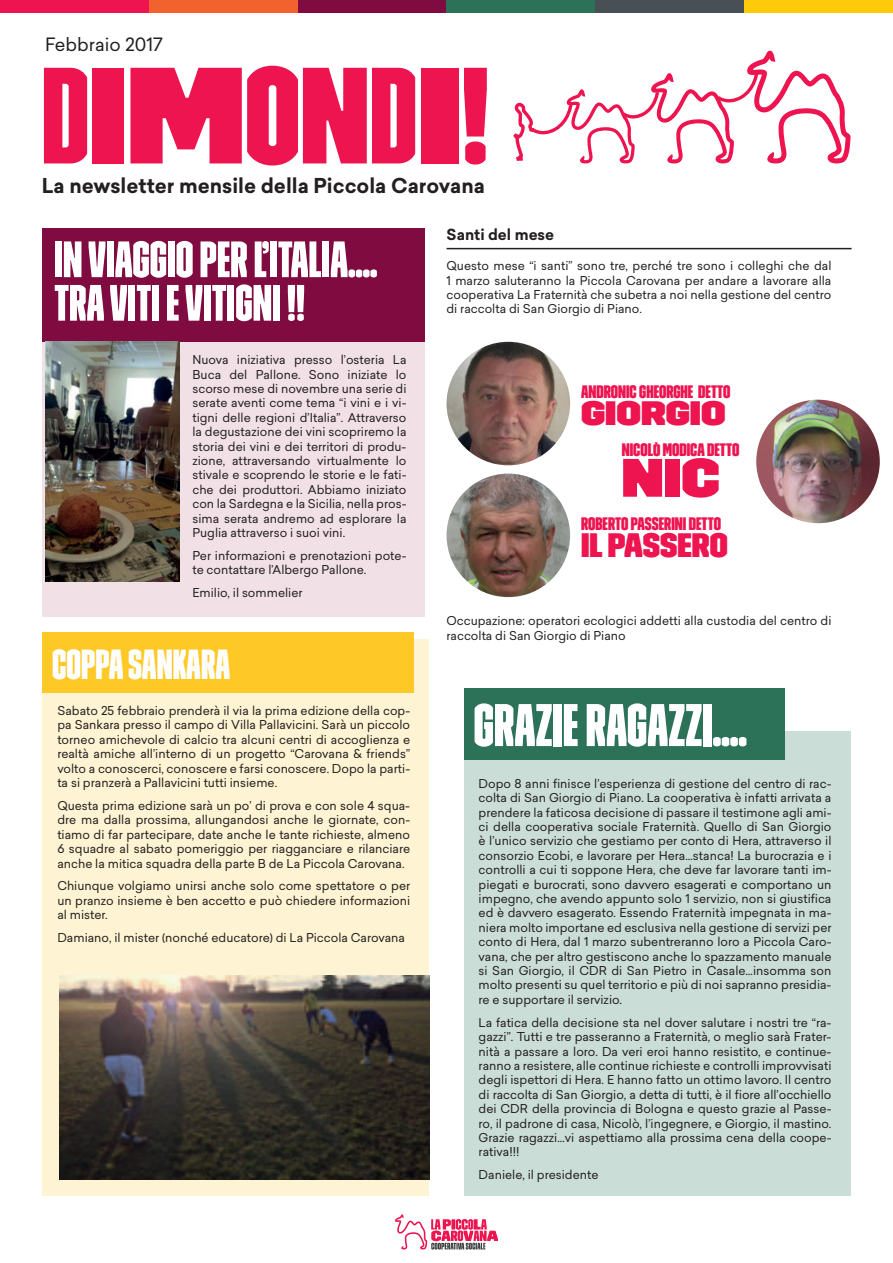
<style>
.page{position:relative;width:893px;height:1263px;background:#fff}
.page>*{position:absolute;margin:0;border:0;box-sizing:border-box;transform-origin:0 0}
.t1{font:136.8px "Trim Poster Extra Compressed";color:#ed1450}
.t2{font:60px "Trim Poster Extra Compressed";color:#fff}
.t3{font:54px "Trim Poster Expanded";color:#ed1450}
.t4{font:51px/43.5px "Trim Poster Extra Compressed";color:#fff}
.t5{font:42px "Trim Poster Extra Compressed";color:#fff}
.t6{font:semi-condensed 33.9px "Trim Poster";color:#ed1450}
.t7{font:33.9px "Trim Poster Expanded";color:#ed1450}
.t8{font:700 20.1px "Sailec";color:#231f20}
.t9{font:18.15px "Trim Poster Compressed";color:#ed1450}
.t10{font:18px "Sailec";color:#231f20}
.t11{font:700 15px "Sailec";color:#231f20}
.t12{font:12px/14.4px "Sailec";color:#231f20;text-align:justify}
.s1{font-family:"Trim Poster"}
.s2{font-family:"Trim Poster Semi Expanded"}
.s3{font-family:"Trim Poster Compressed"}
.s4{font-family:"Trim Poster Condensed"}
.s5{font-family:"Trim Poster Expanded"}
</style>
<div class="page">
<div style="left:43px;top:286px;width:382px;height:331px;background:#f1e0e5"></div>
<div style="left:43px;top:640px;width:386px;height:556px;background:#fef3d2"></div>
<div style="left:43px;top:633px;width:371px;height:60px;background:#fec927"></div>
<svg style="left:395px;top:1214px;width:103px;height:35px"></svg>
<svg style="left:513px;top:51px;width:337px;height:112px"></svg>
<div style="left:149px;top:0;width:149px;height:13px;background:#f2622f"></div>
<div style="left:298px;top:0;width:148px;height:13px;background:#800b40"></div>
<div style="left:446px;top:0;width:149px;height:13px;background:#2c7259"></div>
<div style="left:595px;top:0;width:149px;height:13px;background:#484f55"></div>
<div style="left:744px;top:0;width:149px;height:13px;background:#feca0a"></div>
<div style="left:0;top:0;width:149px;height:13px;background:#ed1450"></div>
<img style="left:447px;top:342px;width:123px;height:123px">
<img style="left:447px;top:474px;width:123px;height:123px;border-radius:62px">
<img style="left:756px;top:400px;width:124px;height:123px;border-radius:62px">
<hr style="left:447px;top:248px;width:405px;height:1px;background:#231f20">
<div style="left:43px;top:229px;width:382px;height:113px;background:#800b40"></div>
<img style="left:45px;top:342px;width:135px;height:239px">
<img style="left:59px;top:975px;width:370px;height:204px">
<div style="left:464px;top:732px;width:386px;height:464px;background:#caddd6"></div>
<div style="left:464px;top:688px;width:320px;height:71px;background:#2c7259"></div>
<h3 class="t10" style="left:45px;top:32px;width:119px">Febbraio 2017</h3>
<h1 class="t1" style="left:41px;top:36px;width:448px">d<span class="s1">i</span><span class="s2">m</span><span class="s3">O</span><span class="s4">n</span>d<span class="s5">I</span><span class="s3">!</span></h1>
<h3 class="t8" style="left:42px;top:171px;width:445px">La newsletter mensile della Piccola Carovana</h3>
<h3 class="t4" style="left:54px;top:238px;width:325px">IN VIAGGIO PER L’ITALIA….<br>TRA VITI E VITIGNI !!</h3>
<p class="t12" style="left:192px;top:352px;width:216px">Nuova iniziativa presso l’osteria La Buca del Pallone. Sono iniziate lo scorso mese di novembre una serie di serate aventi come tema “i vini e i vi&shy;tigni delle regioni d’Italia”. Attraverso la degustazione dei vini scopriremo la storia dei vini e dei territori di produ&shy;zione, attraversando virtualmente lo stivale e scoprendo le storie e le fati&shy;che dei produttori. Abbiamo iniziato con la Sardegna e la Sicilia, nella pros&shy;sima serata andremo ad esplorare la Puglia attraverso i suoi vini.</p>
<p class="t12" style="left:192px;top:548px;width:216px">Per informazioni e prenotazioni pote&shy;te contattare l’Albergo Pallone.</p>
<p class="t12" style="left:192px;top:585px;width:112px">Emilio, il sommelier</p>
<h3 class="t5" style="left:52px;top:639px;width:179px">COPPA SANKARA</h3>
<p class="t12" style="left:57px;top:703px;width:354px">Sabato 25 febbraio prenderà il via la prima edizione della cop&shy;pa Sankara presso il campo di Villa Pallavicini. Sarà un piccolo torneo amichevole di calcio tra alcuni centri di accoglienza e realtà amiche all’interno di un progetto “Carovana &amp; friends” volto a conoscerci, conoscere e farsi conoscere. Dopo la parti&shy;ta si pranzerà a Pallavicini tutti insieme.</p>
<p class="t12" style="left:57px;top:798px;width:354px">Questa prima edizione sarà un po’ di prova e con sole 4 squa&shy;dre ma dalla prossima, allungandosi anche le giornate, con&shy;tiamo di far partecipare, date anche le tante richieste, almeno 6 squadre al sabato pomeriggio per riagganciare e rilanciare anche la mitica squadra della parte B de La Piccola Carovana.</p>
<p class="t12" style="left:57px;top:879px;width:354px">Chiunque volgiamo unirsi anche solo come spettatore o per un pranzo insieme è ben accetto e può chiedere informazioni al mister.</p>
<p class="t12" style="left:57px;top:930px;width:349px">Damiano, il mister (nonché educatore) di La Piccola Carovana</p>
<p class="t11" style="left:447px;top:224px;width:109px">Santi del mese</p>
<p class="t12" style="left:446px;top:258px;width:386px">Questo mese “i santi” sono tre, perché tre sono i colleghi che dal 1 marzo saluteranno la Piccola Carovana per andare a lavorare alla cooperativa La Fraternità che subetra a noi nella gestione del centro di raccolta di San Giorgio di Piano.</p>
<h3 class="t9" style="left:581px;top:381px;width:151px">ANDRONIC GHEORGHE DETTO</h3>
<h3 class="t7" style="left:581px;top:394px;width:146px">GIORGIO</h3>
<h3 class="t9" style="left:622px;top:439px;width:119px">NICOLÒ MODICA DETTO</h3>
<h3 class="t3" style="left:622px;top:446px;width:100px">NIC</h3>
<h3 class="t9" style="left:581px;top:513px;width:142px">ROBERTO PASSERINI DETTO</h3>
<h3 class="t6" style="left:581px;top:526px;width:148px">IL PASSERO</h3>
<p class="t12" style="left:446px;top:614px;width:386px">Occupazione: operatori ecologici addetti alla custodia del centro di raccolta di San Giorgio di Piano</p>
<h2 class="t2" style="left:474px;top:690px;width:275px">GRAZIE RAGAZZI….</h2>
<p class="t12" style="left:479px;top:776px;width:354px">Dopo 8 anni finisce l’esperienza di gestione del centro di rac&shy;colta di San Giorgio di Piano. La cooperativa è infatti arrivata a prendere la faticosa decisione di passare il testimone agli ami&shy;ci della cooperativa sociale Fraternità. Quello di San Giorgio è l’unico servizio che gestiamo per conto di Hera, attraverso il consorzio Ecobi, e lavorare per Hera…stanca! La burocrazia e i controlli a cui ti soppone Hera, che deve far lavorare tanti im&shy;piegati e burocrati, sono davvero esagerati e comportano un impegno, che avendo appunto solo 1 servizio, non si giustifica ed è davvero esagerato. Essendo Fraternità impegnata in ma&shy;niera molto importane ed esclusiva nella gestione di servizi per conto di Hera, dal 1 marzo subentreranno loro a Piccola Caro&shy;vana, che per altro gestiscono anche lo spazzamento manuale si San Giorgio, il CDR di San Pietro in Casale…insomma son molto presenti su quel territorio e più di noi sapranno presidia&shy;re e supportare il servizio.</p>
<p class="t12" style="left:479px;top:1015px;width:354px">La fatica della decisione sta nel dover salutare i nostri tre “ra&shy;gazzi”. Tutti e tre passeranno a Fraternità, o meglio sarà Frater&shy;nità a passare a loro. Da veri eroi hanno resistito, e continue&shy;ranno a resistere, alle continue richieste e controlli improvvisati degli ispettori di Hera. E hanno fatto un ottimo lavoro. Il centro di raccolta di San Giorgio, a detta di tutti, è il fiore all’occhiello dei CDR della provincia di Bologna e questo grazie al Passe&shy;ro, il padrone di casa, Nicolò, l’ingegnere, e Giorgio, il mastino.<br>Grazie ragazzi…vi aspettiamo alla prossima cena della coope&shy;rativa!!!</p>
<p class="t12" style="left:479px;top:1167px;width:121px">Daniele, il presidente</p>
</div>
